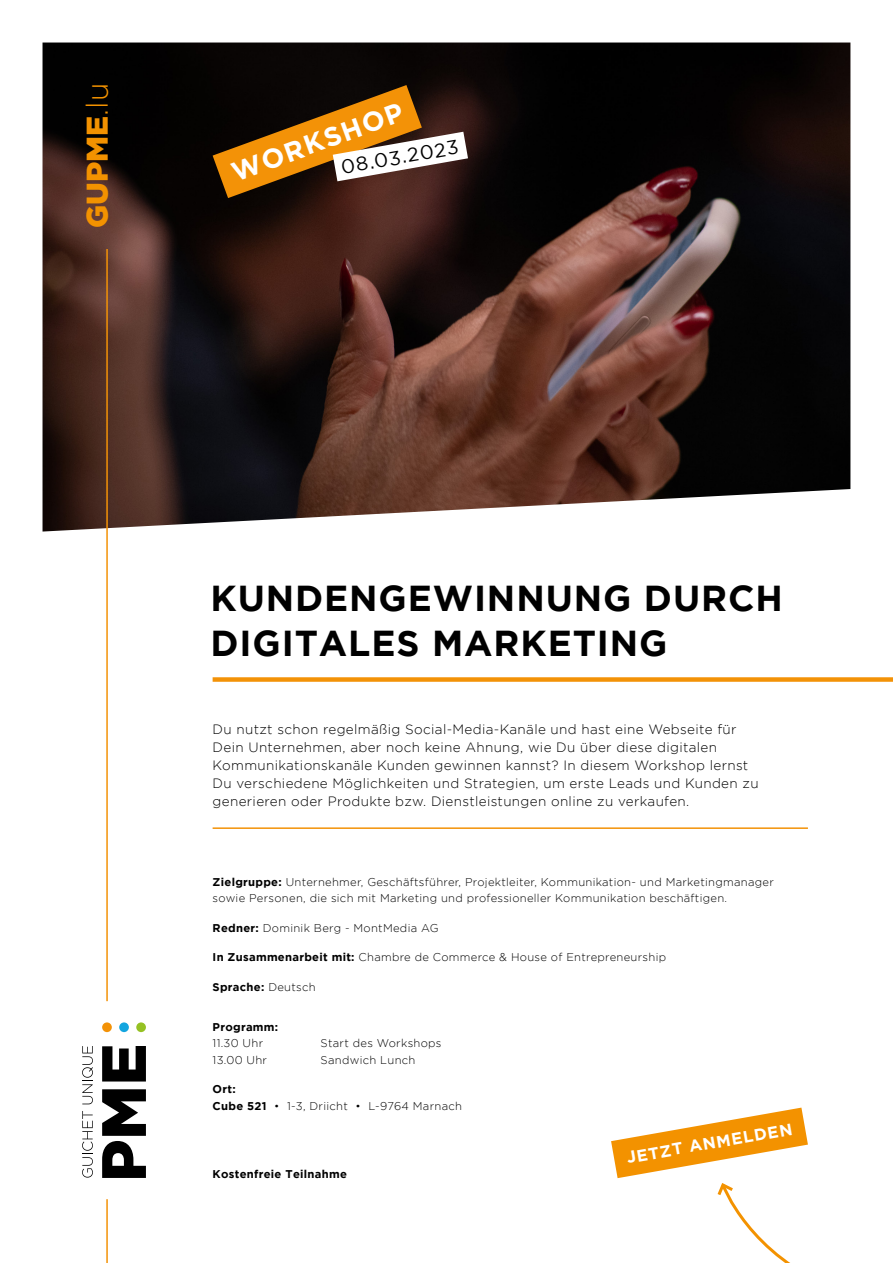
<style>
.page{position:relative;width:893px;height:1263px;background:#fff}
.page>*{position:absolute;margin:0;border:0;box-sizing:border-box;transform-origin:0 0}
.t1{font:700 36px/45px "Gotham";letter-spacing:.025em;color:#000}
.t2{font:900 30px "Gotham";color:#f39200}
.t3{font:700 27px "Gotham";color:#fff}
.t4{font:19.5px "Gotham";color:#000}
.t5{font:700 16.5px "Gotham";color:#fff}
.t6{font:300 13.5px/18px "Gotham";letter-spacing:.025em;color:#000}
.t7{font:300 11.25px/16.5px "Gotham";letter-spacing:.025em;color:#000}
.t8{font:700 11.25px "Gotham";letter-spacing:.025em;color:#000}
.s1{font-weight:300}
.s2{font-weight:700}
</style>
<div class="page">
<img style="left:43px;top:43px;width:807px;height:488px">
<div style="left:102px;top:1022px;width:10px;height:10px;background:#f39207;border-radius:50%"></div>
<div style="left:119px;top:1022px;width:10px;height:10px;background:#13a5df;border-radius:50%"></div>
<div style="left:136px;top:1022px;width:10px;height:10px;background:#95c123;border-radius:50%"></div>
<svg style="left:82px;top:1111px;width:11px;height:66px"></svg>
<svg style="left:82px;top:1046px;width:11px;height:58px"></svg>
<svg style="left:102px;top:1089px;width:44px;height:89px"></svg>
<svg style="left:102px;top:1046px;width:44px;height:35px"></svg>
<hr style="left:106px;top:249px;width:2px;height:752px;background:#f39207">
<hr style="left:106px;top:1199px;width:2px;height:64px;background:#f39207">
<svg style="left:213px;top:85px;width:255px;height:113px;background:#7f5729"></svg>
<div style="left:213px;top:677px;width:680px;height:5px;background:#f39207"></div>
<hr style="left:213px;top:827px;width:595px;height:2px;background:#f39207">
<svg style="left:611px;top:1107px;width:197px;height:156px"></svg>
<h2 class="t2" style="left:80px;top:228px;width:146px;rotate:-90deg">GUPME<span class="s1">.lu</span></h2>
<h3 class="t3" style="left:227px;top:158px;width:182px;rotate:-20deg">WORKSHOP</h3>
<h3 class="t4" style="left:340px;top:157px;width:120px;rotate:-10deg">08.03.2023</h3>
<h1 class="t1" style="left:210px;top:575px;width:574px">KUNDENGEWINNUNG DURCH<br>DIGITALES MARKETING</h1>
<p class="t6" style="left:213px;top:720px;width:547px">Du nutzt schon regelmäßig Social-Media-Kanäle und hast eine Webseite für Dein Unternehmen, aber noch keine Ahnung, wie Du über diese digitalen Kommunikationskanäle Kunden gewinnen kannst? In diesem Workshop lernst Du verschiedene Möglichkeiten und Strategien, um erste Leads und Kunden zu generieren oder Produkte bzw. Dienstleistungen online zu verkaufen.</p>
<p class="t7" style="left:213px;top:873px;width:563px"><span class="s2">Zielgruppe:</span> Unternehmer, Geschäftsführer, Projektleiter, Kommunikation- und Marketingmanager sowie Personen, die sich mit Marketing und professioneller Kommunikation beschäftigen.</p>
<p class="t7" style="left:213px;top:919px;width:228px"><span class="s2">Redner:</span> Dominik Berg - MontMedia AG</p>
<p class="t7" style="left:213px;top:949px;width:455px"><span class="s2">In Zusammenarbeit mit:</span> Chambre de Commerce &amp; House of Entrepreneurship</p>
<p class="t8" style="left:213px;top:980px;width:105px">Sprache: <span class="s1">Deutsch</span></p>
<p class="t8" style="left:213px;top:1020px;width:67px">Programm:</p>
<p class="t7" style="left:213px;top:1035px;width:52px">11.30 Uhr</p>
<p class="t7" style="left:321px;top:1035px;width:122px">Start des Workshops</p>
<p class="t7" style="left:213px;top:1051px;width:56px">13.00 Uhr</p>
<p class="t7" style="left:321px;top:1051px;width:96px">Sandwich Lunch</p>
<p class="t7" style="left:213px;top:1081px;width:251px"><span class="s2">Ort:<br>Cube 521</span> • 1-3, Driicht • L-9764 Marnach</p>
<p class="t8" style="left:213px;top:1167px;width:136px">Kostenfreie Teilnahme</p>
<h3 class="t5" style="left:625px;top:1148px;width:169px;rotate:-10deg">JETZT ANMELDEN</h3>
</div>
